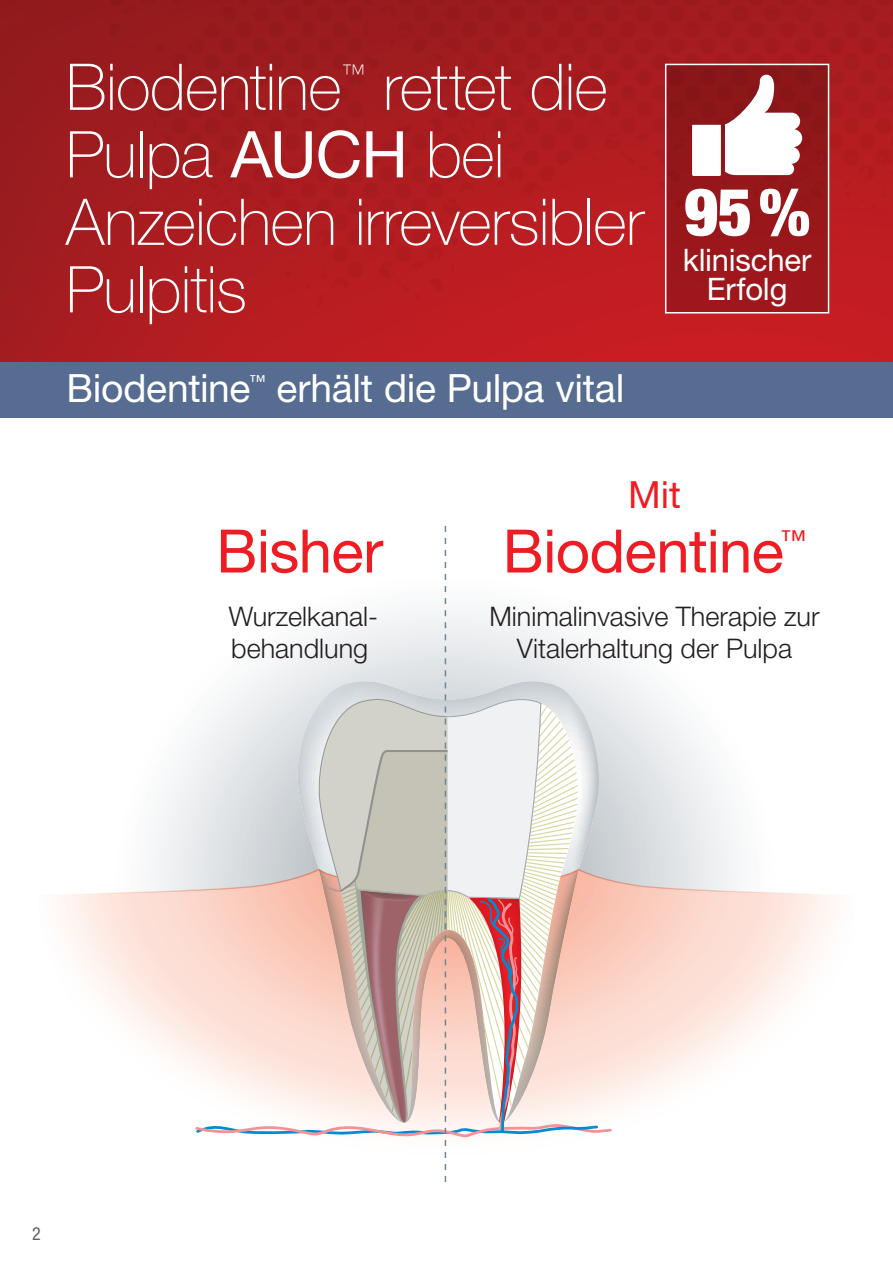
<style>
.page{position:relative;width:893px;height:1263px;background:#fff}
.page>*{position:absolute;margin:0;border:0;box-sizing:border-box;transform-origin:0 0}
.t1{font:900 condensed 66px "Helvetica Neue LT Std";color:#fff}
.t2{font:100 64.5px/67.5px "Helvetica Neue LT Std";letter-spacing:-.015em;color:#fff}
.t3{font:60px "Helvetica Neue LT Std";letter-spacing:-.01em;color:#ee1d23}
.H4_weiss{font:39px "Helvetica Neue LT Std";letter-spacing:-.01em;color:#fff}
.t4{font:37.5px "Helvetica Neue LT Std";color:#ee1d23}
.t5{font:31.05px "Helvetica Neue LT Std";letter-spacing:-.005em;color:#fff}
.Copy_18_pt_zentriert{font:300 27px/32.4px "Helvetica Neue LT Std";color:#231f20;text-align:center}
.t6{font:26.25px "Helvetica Neue LT Std";color:#ee1d23}
.t7{font:100 24.45px "Helvetica Neue LT Std";color:#fff}
.t8{font:condensed 18px "Helvetica Neue LT Std";color:#636366}
.H4_weiss-2{font:16.65px "Helvetica Neue LT Std";color:#fff}
.s1{font-weight:400}
</style>
<div class="page">
<img style="left:0;top:0;width:893px;height:362px">
<img style="left:111px;top:0;width:782px;height:317px">
<div style="left:666px;top:64px;width:162px;height:249px;background:linear-gradient(to bottom,#881618,#a1171c)"></div>
<div style="left:665px;top:64px;width:164px;height:249px;border:2px solid #fff"></div>
<svg style="left:692px;top:70px;width:110px;height:106px"></svg>
<svg style="left:57px;top:526px;width:778px;height:656px"></svg>
<div style="left:0;top:362px;width:893px;height:56px;background:#566c90"></div>
<h2 class="t2" style="left:66px;top:53px;width:580px;text-indent:317px">rettet die<br>Pulpa <span class="s1">AUCH</span> bei<br>Anzeichen irreversibler<br>Pulpitis</h2>
<h2 class="t2" style="left:66px;top:53px;width:277px">Biodentine</h2>
<h2 class="t7" style="left:341px;top:60px;width:26px">™</h2>
<p class="H4_weiss" style="left:66px;top:365px;width:186px">Biodentine</p>
<p class="H4_weiss-2" style="left:249px;top:371px;width:18px">™</p>
<p class="H4_weiss" style="left:277px;top:365px;width:349px">erhält die Pulpa vital</p>
<p class="t1" style="left:684px;top:171px;width:128px">95%</p>
<p class="t5" style="left:683px;top:241px;width:130px">klinischer</p>
<p class="t5" style="left:707px;top:271px;width:82px">Erfolg</p>
<h3 class="t3" style="left:216px;top:515px;width:168px">Bisher</h3>
<p class="Copy_18_pt_zentriert" style="left:229px;top:599px;width:151px;text-align:left">Wurzelkanal&shy;behandlung</p>
<h6 class="t4" style="left:628px;top:473px;width:54px">Mit</h6>
<h3 class="t3" style="left:503px;top:515px;width:283px">Biodentine</h3>
<h3 class="t6" style="left:780px;top:523px;width:27px">™</h3>
<p class="Copy_18_pt_zentriert" style="left:489px;top:599px;width:332px">Minimalinvasive Therapie zur<br>Vitalerhaltung der Pulpa</p>
<p class="t8" style="left:32px;top:1223px;width:10px">2</p>
</div>
